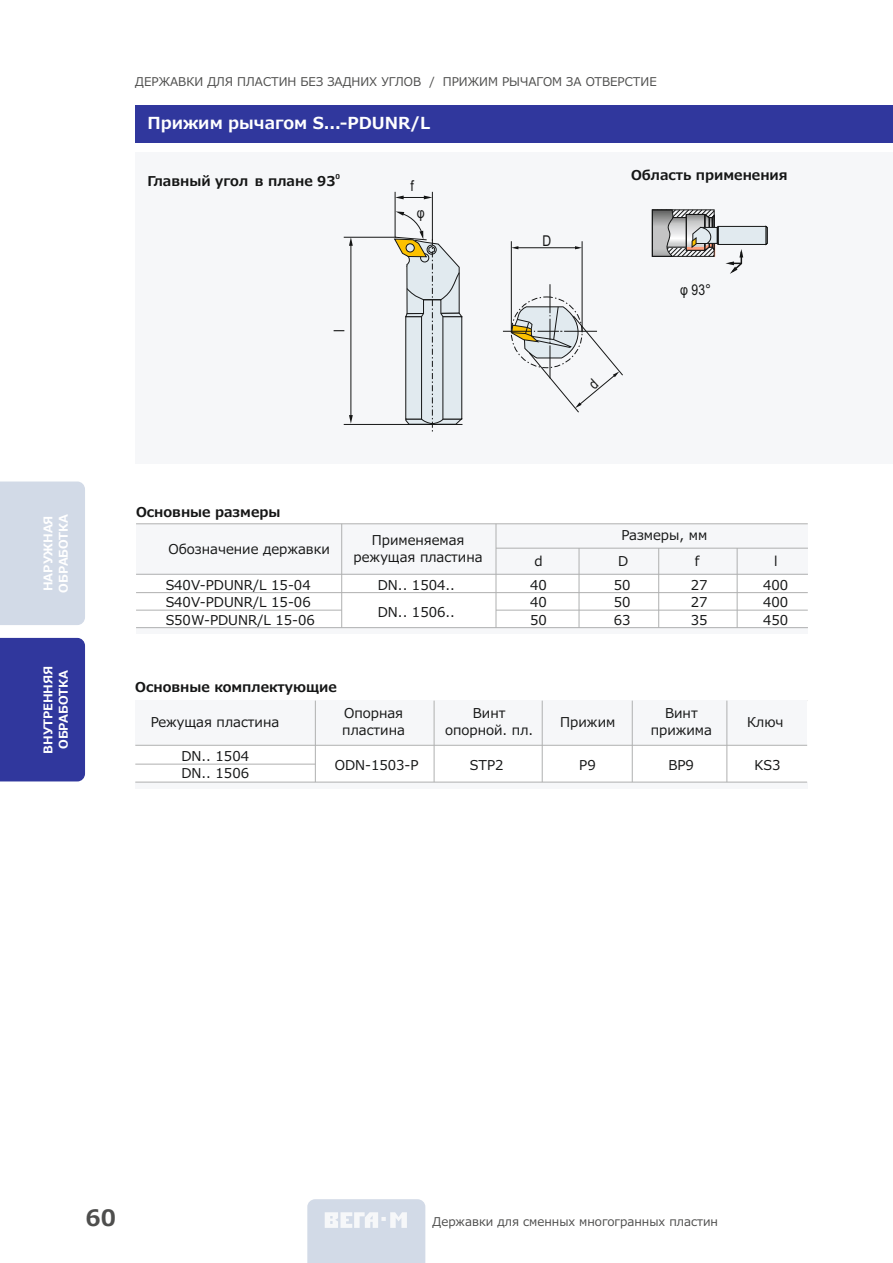
<style>
.page{position:relative;width:893px;height:1263px;background:#fff}
.page>*{position:absolute;margin:0;border:0;box-sizing:border-box;transform-origin:0 0}
.t1{font:700 22.5px "Meiryo UI";color:#4e4e4d}
.t2{font:700 16.5px "Meiryo UI";color:#fff}
.t3{font:14.85px "Arial Narrow";color:#151616}
.t4{font:13.5px/17.5px "Meiryo UI";color:#151616}
.t5{font:700 13.5px "Meiryo UI";color:#151616}
.t6{font:12px "Meiryo UI";color:#4e4e4d}
.t7{font:700 12px/15.3px "Meiryo UI";color:#fff}
.t8{font:700 6.75px "Meiryo UI";color:#151616}
</style>
<div class="page">
<div style="left:136px;top:628px;width:672px;height:6px;background:#f6f7f9"></div>
<hr style="left:136px;top:627px;width:672px;height:1px;background:#afb0b0">
<div style="left:136px;top:524px;width:672px;height:50px;background:#f6f7f9"></div>
<hr style="left:136px;top:523px;width:672px;height:1px;background:#afb0b0">
<hr style="left:496px;top:592px;width:312px;height:1px;background:#afb0b0">
<hr style="left:496px;top:610px;width:312px;height:1px;background:#afb0b0">
<svg style="left:136px;top:592px;width:360px;height:1px"></svg>
<svg style="left:136px;top:610px;width:205px;height:1px"></svg>
<hr style="left:496px;top:548px;width:312px;height:1px;background:#afb0b0">
<hr style="left:579px;top:548px;width:1px;height:80px;background:#afb0b0">
<hr style="left:737px;top:548px;width:1px;height:80px;background:#afb0b0">
<hr style="left:658px;top:548px;width:1px;height:80px;background:#afb0b0">
<hr style="left:496px;top:524px;width:1px;height:104px;background:#afb0b0">
<hr style="left:341px;top:524px;width:1px;height:104px;background:#afb0b0">
<hr style="left:136px;top:574px;width:672px;height:1px;background:#afb0b0">
<div style="left:135px;top:782px;width:672px;height:6px;background:#f6f7f9"></div>
<svg style="left:135px;top:782px;width:673px;height:1px"></svg>
<hr style="left:135px;top:700px;width:672px;height:1px;background:#afb0b0">
<hr style="left:135px;top:764px;width:180px;height:1px;background:#afb0b0">
<div style="left:135px;top:153px;width:758px;height:311px;background:#f6f7f9"></div>
<div style="left:135px;top:105px;width:758px;height:37px;background:#30379d"></div>
<div style="left:0;top:481px;width:85px;height:144px;background:#d2dae7"></div>
<div style="left:0;top:638px;width:85px;height:143px;background:#30379d"></div>
<svg style="left:652px;top:209px;width:116px;height:65px"></svg>
<hr style="left:511px;top:241px;width:1px;height:91px;background:#151616">
<svg style="left:511px;top:246px;width:7px;height:3px"></svg>
<hr style="left:516px;top:247px;width:63px;height:1px;background:#151616">
<hr style="left:582px;top:241px;width:1px;height:91px;background:#151616">
<svg style="left:575px;top:246px;width:7px;height:3px"></svg>
<svg style="left:349px;top:415px;width:4px;height:9px"></svg>
<hr style="left:351px;top:244px;width:1px;height:173px;background:#151616">
<svg style="left:349px;top:238px;width:4px;height:8px"></svg>
<hr style="left:344px;top:237px;width:52px;height:1px;background:#151616">
<hr style="left:344px;top:424px;width:118px;height:1px;background:#151616">
<svg style="left:394px;top:142px;width:69px;height:290px"></svg>
<svg style="left:307px;top:1199px;width:118px;height:64px;background:#d6dde9"></svg>
<div style="left:135px;top:701px;width:672px;height:44px;background:#f6f7f9"></div>
<hr style="left:135px;top:745px;width:672px;height:1px;background:#afb0b0">
<hr style="left:315px;top:701px;width:1px;height:81px;background:#afb0b0">
<hr style="left:434px;top:701px;width:1px;height:81px;background:#afb0b0">
<hr style="left:542px;top:701px;width:1px;height:81px;background:#afb0b0">
<hr style="left:632px;top:701px;width:1px;height:81px;background:#afb0b0">
<hr style="left:727px;top:701px;width:1px;height:81px;background:#afb0b0">
<svg style="left:503px;top:284px;width:120px;height:129px"></svg>
<p class="t6" style="left:135px;top:75px;width:523px">ДЕРЖАВКИ ДЛЯ ПЛАСТИН БЕЗ ЗАДНИХ УГЛОВ / ПРИЖИМ РЫЧАГОМ ЗА ОТВЕРСТИЕ</p>
<p class="t2" style="left:147px;top:114px;width:284px">Прижим рычагом S...-PDUNR/L</p>
<p class="t8" style="left:335px;top:173px;width:6px">0</p>
<p class="t5" style="left:148px;top:174px;width:189px">Главный угол в плане 93</p>
<p class="t3" style="left:334px;top:332px;width:4px;rotate:-90deg">l</p>
<p class="t3" style="left:411px;top:180px;width:5px">f</p>
<p class="t3" style="left:417px;top:207px;width:9px">φ</p>
<p class="t3" style="left:543px;top:235px;width:10px">D</p>
<p class="t5" style="left:631px;top:168px;width:158px">Область применения</p>
<p class="t3" style="left:680px;top:284px;width:32px">φ 93°</p>
<p class="t7" style="left:40px;top:593px;width:80px;rotate:-90deg">НАРУЖНАЯ<br>ОБРАБОТКА</p>
<p class="t7" style="left:40px;top:754px;width:90px;text-align:center;rotate:-90deg">ВНУТРЕННЯЯ<br>ОБРАБОТКА</p>
<p class="t5" style="left:136px;top:505px;width:146px">Основные размеры</p>
<p class="t4" style="left:168px;top:540px;width:163px">Обозначение державки</p>
<p class="t4" style="left:166px;top:576px;width:151px">S40V-PDUNR/L 15-04<br>S40V-PDUNR/L 15-06<br>S50W-PDUNR/L 15-06</p>
<p class="t4" style="left:354px;top:531px;width:131px;line-height:17.1px;text-align:center">Применяемая режущая пластина</p>
<p class="t4" style="left:378px;top:571px;width:79px;line-height:27.3px">DN.. 1504..<br>DN.. 1506..</p>
<p class="t5" style="left:135px;top:680px;width:203px">Основные комплектующие</p>
<p class="t4" style="left:621px;top:526px;width:87px">Размеры, мм</p>
<p class="t4" style="left:534px;top:552px;width:10px">d</p>
<p class="t4" style="left:695px;top:552px;width:6px">f</p>
<p class="t4" style="left:774px;top:552px;width:5px">l</p>
<p class="t4" style="left:618px;top:552px;width:12px">D</p>
<p class="t4" style="left:530px;top:576px;width:18px;text-align:justify">40<br>40<br>50</p>
<p class="t4" style="left:614px;top:576px;width:18px;text-align:justify">50<br>50<br>63</p>
<p class="t4" style="left:763px;top:576px;width:27px;text-align:justify">400<br>400<br>450</p>
<p class="t4" style="left:691px;top:576px;width:18px;text-align:justify">27<br>27<br>35</p>
<p class="t4" style="left:151px;top:713px;width:130px">Режущая пластина</p>
<p class="t4" style="left:342px;top:704px;width:64px;line-height:17.1px">Опорная пластина</p>
<p class="t4" style="left:445px;top:704px;width:90px;line-height:17.1px;text-align:center">Винт опорной. пл.</p>
<p class="t4" style="left:560px;top:713px;width:57px">Прижим</p>
<p class="t4" style="left:651px;top:704px;width:63px;line-height:17.1px;text-align:center">Винт прижима</p>
<p class="t4" style="left:747px;top:713px;width:38px">Ключ</p>
<p class="t4" style="left:181px;top:747px;width:69px">DN.. 1504<br>DN.. 1506</p>
<p class="t4" style="left:335px;top:756px;width:85px">ODN-1503-P</p>
<p class="t4" style="left:470px;top:756px;width:35px">STP2</p>
<p class="t4" style="left:579px;top:756px;width:18px">P9</p>
<p class="t4" style="left:668px;top:756px;width:27px">BP9</p>
<p class="t4" style="left:755px;top:756px;width:27px">KS3</p>
<h1 class="t1" style="left:85px;top:1206px;width:32px">60</h1>
<p class="t6" style="left:433px;top:1215px;width:287px">Державки для сменных многогранных пластин</p>
</div>
